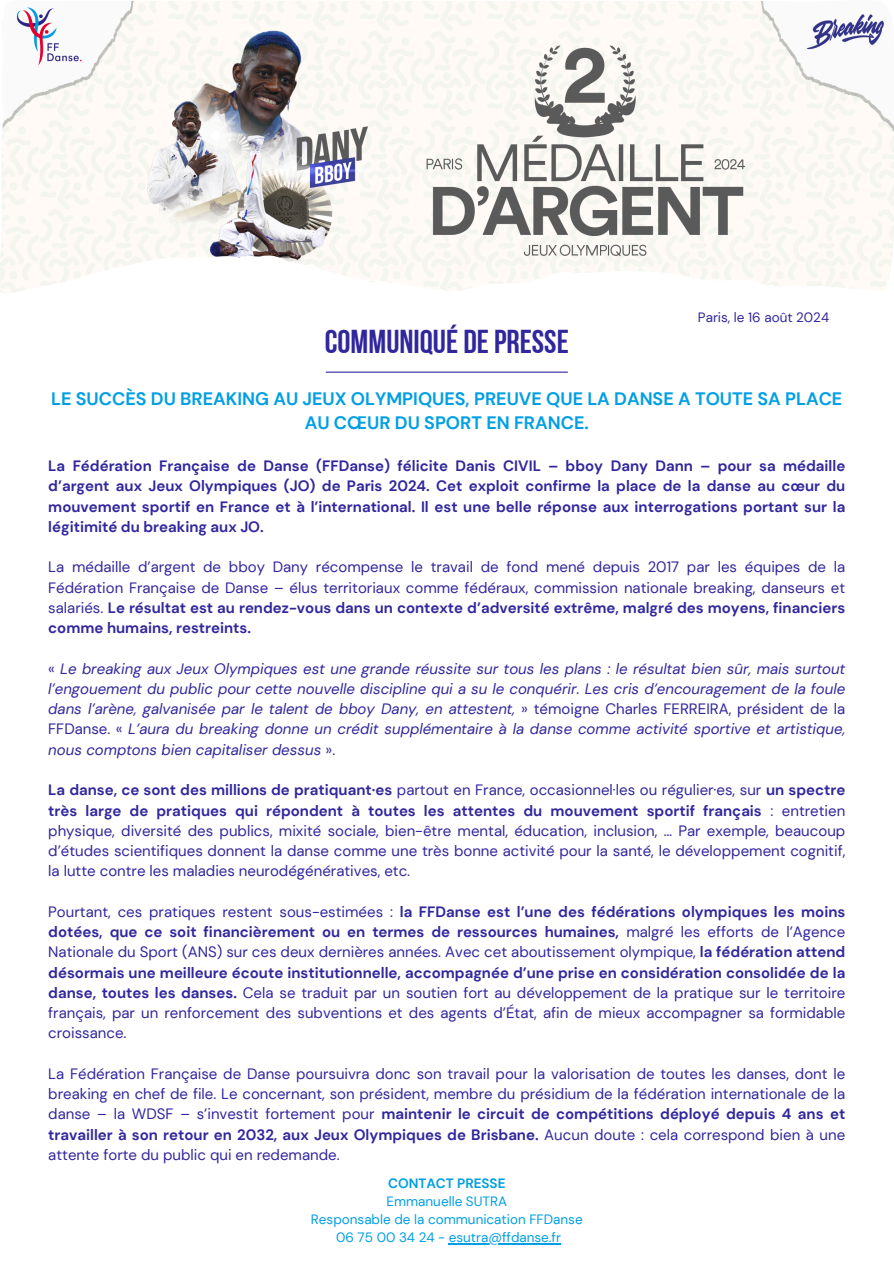
<style>
.page{position:relative;width:894px;height:1264px;background:#fff}
.page>*{position:absolute;margin:0;border:0;box-sizing:border-box;transform-origin:0 0}
.t1{font:33px "Bebas Neue Cyrillic";color:#31279d}
.t2{font:700 18px/24.8px "DM Sans";color:#009fe3;text-align:center}
.t3{font:15px/20.2px "DM Sans";color:#31279d;text-align:justify}
.t4{font:italic 15px/20.2px "DM Sans";color:#31279d;text-align:justify}
.t5{font:700 15px/20.2px "DM Sans";color:#31279d;text-align:justify}
.t6{font:13.5px/18px "DM Sans";color:#009fe3;text-align:center}
.t7{font:13.5px "DM Sans";color:#31279d}
.t8{font:700 13.5px "DM Sans";color:#009fe3}
.s1{font-weight:700}
.s2{font-style:normal}
</style>
<div class="page">
<hr style="left:326px;top:371px;width:241px;height:2px;background:#31279d">
<img style="left:0;top:0;width:893px;height:293px">
<hr style="left:448px;top:1243px;width:113px;height:1px;background:#009fe3">
<h1 class="t7" style="left:697px;top:308px;width:133px">Paris, le 16 août 2024</h1>
<p class="t1" style="left:325px;top:328px;width:245px">COMMUNIQUÉ DEPRESSE</p>
<p class="t2" style="left:51px;top:386px;width:792px">LE SUCCÈS DU BREAKING AU JEUX OLYMPIQUES, PREUVE QUE LA DANSE A TOUTE SA PLACE<br>AU CŒUR DU SPORT EN FRANCE.</p>
<p class="t5" style="left:48px;top:456px;width:798px">La Fédération Française de Danse (FFDanse) félicite Danis CIVIL – bboy Dany Dann – pour sa médaille d’argent aux Jeux Olympiques (JO) de Paris 2024. Cet exploit confirme la place de la danse au cœur du mouvement sportif en France et à l’international. Il est une belle réponse aux interrogations portant sur la légitimité du breaking aux JO.</p>
<p class="t3" style="left:48px;top:557px;width:798px">La médaille d’argent de bboy Dany récompense le travail de fond mené depuis 2017 par les équipes de la Fédération Française de Danse – élus territoriaux comme fédéraux, commission nationale breaking, danseurs et salariés. <span class="s1">Le résultat est au rendez-vous dans un contexte d’adversité extrême, malgré des moyens, financiers comme humains, restreints.</span></p>
<p class="t4" style="left:48px;top:658px;width:798px"><span class="s2">«</span> Le breaking aux Jeux Olympiques est une grande réussite sur tous les plans : le résultat bien sûr, mais surtout l’engouement du public pour cette nouvelle discipline qui a su le conquérir. Les cris d’encouragement de la foule dans l’arène, galvanisée par le talent de bboy Dany, en attestent, <span class="s2">» témoigne Charles FERREIRA, président de la FFDanse. «</span> L’aura du breaking donne un crédit supplémentaire à la danse comme activité sportive et artistique, nous comptons bien capitaliser dessus <span class="s2">».</span></p>
<p class="t3" style="left:48px;top:780px;width:798px"><span class="s1">La danse, ce sont des millions de pratiquant·es</span> partout en France, occasionnel·les ou régulier·es, sur <span class="s1">un spectre très large de pratiques qui répondent à toutes les attentes du mouvement sportif français</span> : entretien physique, diversité des publics, mixité sociale, bien-être mental, éducation, inclusion, … Par exemple, beaucoup d’études scientifiques donnent la danse comme une très bonne activité pour la santé, le développement cognitif, la lutte contre les maladies neurodégénératives, etc.</p>
<p class="t3" style="left:48px;top:901px;width:798px">Pourtant, ces pratiques restent sous-estimées : <span class="s1">la FFDanse est l’une des fédérations olympiques les moins dotées, que ce soit financièrement ou en termes de ressources humaines,</span> malgré les efforts de l’Agence Nationale du Sport (ANS) sur ces deux dernières années. Avec cet aboutissement olympique, <span class="s1">la fédération attend désormais une meilleure écoute institutionnelle, accompagnée d’une prise en considération consolidée de la danse, toutes les danses.</span> Cela se traduit par un soutien fort au développement de la pratique sur le territoire français, par un renforcement des subventions et des agents d’État, afin de mieux accompagner sa formidable croissance.</p>
<p class="t3" style="left:48px;top:1063px;width:798px">La Fédération Française de Danse poursuivra donc son travail pour la valorisation de toutes les danses, dont le breaking en chef de file. Le concernant, son président, membre du présidium de la fédération internationale de la danse – la WDSF – s’investit fortement pour <span class="s1">maintenir le circuit de compétitions déployé depuis 4 ans et travailler à son retour en 2032, aux Jeux Olympiques de Brisbane.</span> Aucun doute : cela correspond bien à une attente forte du public qui en redemande.</p>
<p class="t8" style="left:388px;top:1174px;width:119px">CONTACT PRESSE</p>
<p class="t6" style="left:311px;top:1192px;width:273px">Emmanuelle SUTRA<br>Responsable de la communication FFDanse<br>06 75 00 34 24 - esutra@ffdanse.fr</p>
</div>
